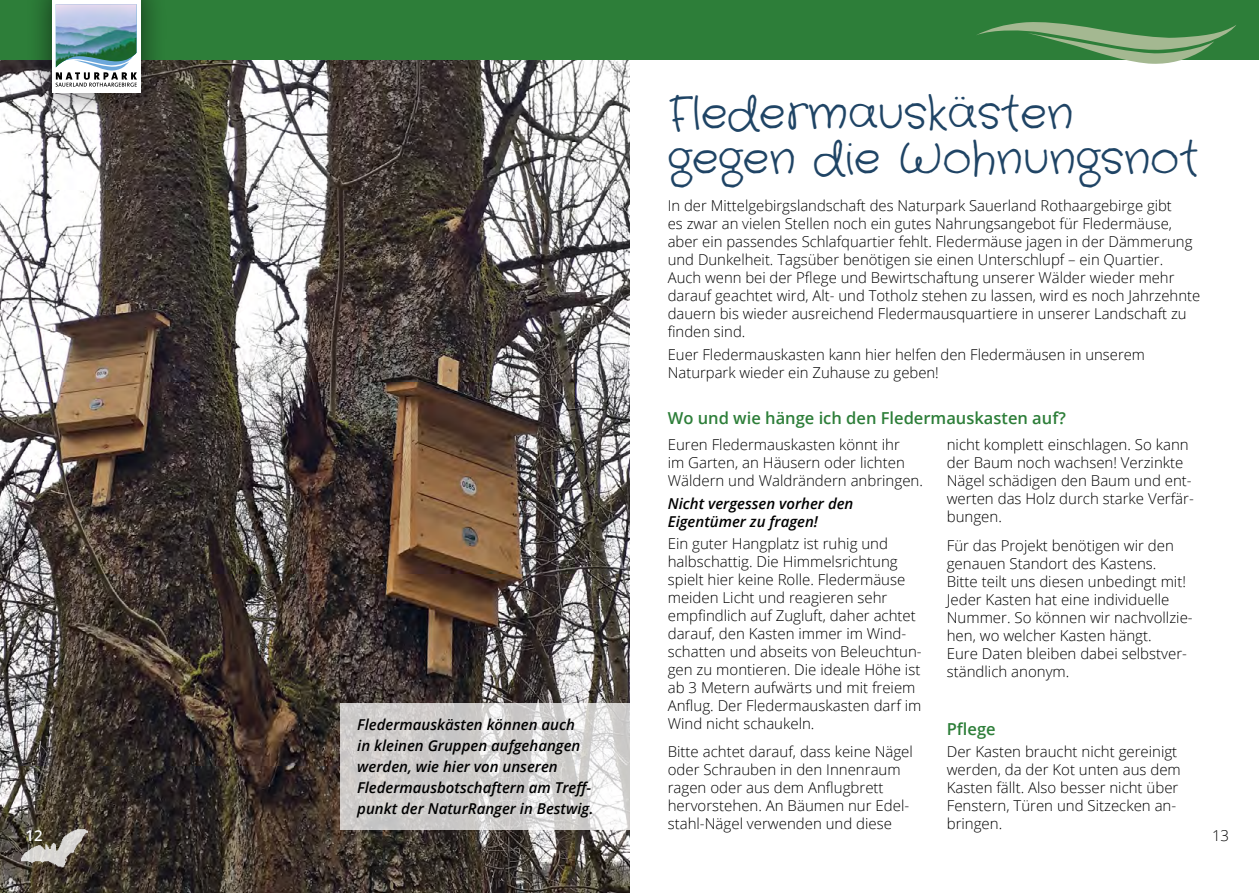
<style>
.page{position:relative;width:1259px;height:893px;background:#fff}
.page>*{position:absolute;margin:0;border:0;box-sizing:border-box;transform-origin:0 0}
.t1{font:45px/45px "Crafty Girls";color:#1f4465}
.t2{font:600 16.5px "Open Sans";color:#2d7e39}
.t3{font:300 15px/18px "Open Sans";color:#000}
.t4{font:italic 600 15px/21px "Open Sans";color:#000}
.t5{font:600 15px "Open Sans";color:#fff}
</style>
<div class="page">
<img style="left:0;top:60px;width:629px;height:833px">
<svg style="left:340px;top:703px;width:289px;height:127px;background:#d4d2d1"></svg>
<div style="left:0;top:0;width:1259px;height:60px;background:#2d7e39"></div>
<svg style="left:977px;top:22px;width:259px;height:42px"></svg>
<div style="left:25px;top:0;width:142px;height:119px;background:#000;opacity:.6"></div>
<div style="left:52px;top:0;width:88px;height:92px;background:#fff"></div>
<svg style="left:56px;top:4px;width:81px;height:83px"></svg>
<img style="left:21px;top:825px;width:66px;height:48px">
<p class="t1" style="left:668px;top:93px;width:532px">Fledermauskästen gegen die Wohnungsnot</p>
<p class="t3" style="left:668px;top:196px;width:534px">In der Mittelgebirgslandschaft des Naturpark Sauerland Rothaargebirge gibt<br>es zwar an vielen Stellen noch ein gutes Nahrungsangebot für Fledermäuse, aber ein passendes Schlafquartier fehlt. Fledermäuse jagen in der Dämmerung und Dunkelheit. Tagsüber benötigen sie einen Unterschlupf – ein Quartier.<br>Auch wenn bei der Pflege und Bewirtschaftung unserer Wälder wieder mehr darauf geachtet wird, Alt- und Totholz stehen zu lassen, wird es noch Jahrzehnte dauern bis wieder ausreichend Fledermausquartiere in unserer Landschaft zu finden sind.</p>
<p class="t3" style="left:668px;top:345px;width:479px">Euer Fledermauskasten kann hier helfen den Fledermäusen in unserem<br>Naturpark wieder ein Zuhause zu geben!</p>
<p class="t2" style="left:668px;top:406px;width:399px">Wo und wie hänge ich den Fledermauskasten auf?</p>
<p class="t3" style="left:668px;top:435px;width:257px">Euren Fledermauskasten könnt ihr<br>im Garten, an Häusern oder lichten<br>Wäldern und Waldrändern anbringen.</p>
<p class="t4" style="left:668px;top:494px;width:187px;line-height:18px">Nicht vergessen vorher den<br>Eigentümer zu fragen!</p>
<p class="t3" style="left:668px;top:534px;width:255px">Ein guter Hangplatz ist ruhig und halbschattig. Die Himmelsrichtung spielt hier keine Rolle. Fledermäuse meiden Licht und reagieren sehr empfindlich auf Zugluft, daher achtet darauf, den Kasten immer im Wind&shy;schatten und abseits von Beleuchtun&shy;gen zu montieren. Die ideale Höhe ist ab 3 Metern aufwärts und mit freiem Anflug. Der Fledermauskasten darf im Wind nicht schaukeln.</p>
<p class="t3" style="left:668px;top:743px;width:247px">Bitte achtet darauf, dass keine Nägel oder Schrauben in den Innenraum ragen oder aus dem Anflugbrett hervorstehen. An Bäumen nur Edel&shy;stahl-Nägel verwenden und diese</p>
<p class="t3" style="left:946px;top:435px;width:248px">nicht komplett einschlagen. So kann der Baum noch wachsen! Verzinkte<br>Nägel schädigen den Baum und ent&shy;werten das Holz durch starke Verfär&shy;bungen.</p>
<p class="t3" style="left:946px;top:536px;width:247px">Für das Projekt benötigen wir den genauen Standort des Kastens.<br>Bitte teilt uns diesen unbedingt mit!<br>Jeder Kasten hat eine individuelle<br>Nummer. So können wir nachvollzie&shy;hen, wo welcher Kasten hängt.<br>Eure Daten bleiben dabei selbstver&shy;ständlich anonym.</p>
<p class="t4" style="left:357px;top:714px;width:238px">Fledermauskästen können auch<br>in kleinen Gruppen aufgehangen werden, wie hier von unseren<br>Fledermausbotschaftern am Treff&shy;punkt der NaturRanger in Bestwig.</p>
<p class="t2" style="left:946px;top:718px;width:50px">Pflege</p>
<p class="t3" style="left:946px;top:742px;width:235px">Der Kasten braucht nicht gereinigt werden, da der Kot unten aus dem<br>Kasten fällt. Also besser nicht über<br>Fenstern, Türen und Sitzecken an&shy;bringen.</p>
<p class="t5" style="left:26px;top:825px;width:19px">12</p>
<p class="t3" style="left:1212px;top:826px;width:19px">13</p>
</div>
